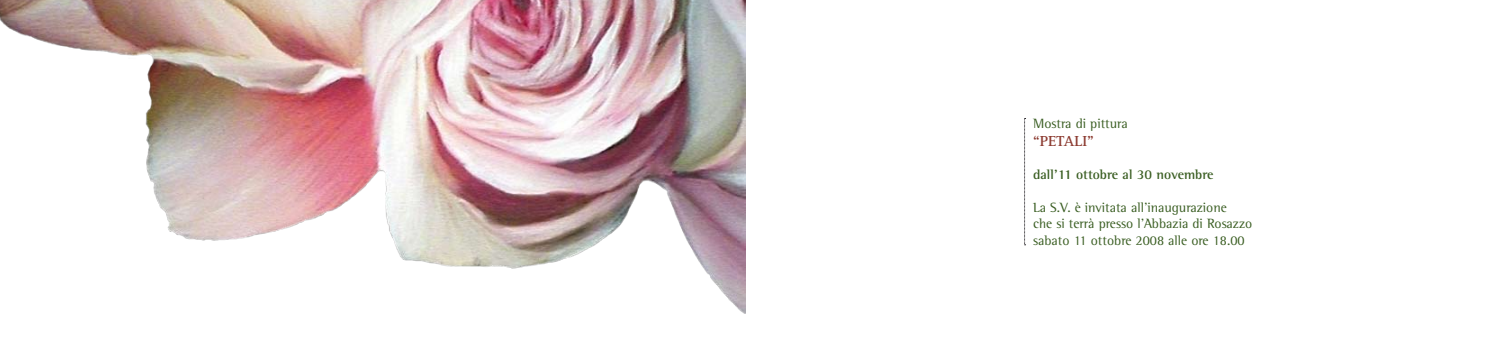
<style>
.page{position:relative;width:1490px;height:363px;background:#fff}
.page>*{position:absolute;margin:0;border:0;box-sizing:border-box;transform-origin:0 0}
.t1{font:700 15px "Rotis Serif Std";color:#8c3b31}
.t2{font:13.75px/16.5px "Rotis Semi Serif Std";color:#395d21}
.t3{font:700 13.75px "Rotis Semi Serif Std";color:#395d21}
</style>
<div class="page">
<img style="left:0;top:0;width:745px;height:314px">
<svg style="left:1024px;top:118px;width:2px;height:127px"></svg>
<p class="t2" style="left:1033px;top:115px;width:96px">Mostra di pittura</p>
<p class="t1" style="left:1033px;top:132px;width:62px">“PETALI”</p>
<p class="t3" style="left:1033px;top:166px;width:182px">dall’11 ottobre al 30 novembre</p>
<p class="t2" style="left:1033px;top:199px;width:221px">La S.V. è invitata all’inaugurazione<br>che si terrà presso l’Abbazia di Rosazzo sabato 11 ottobre 2008 alle ore 18.00</p>
</div>
